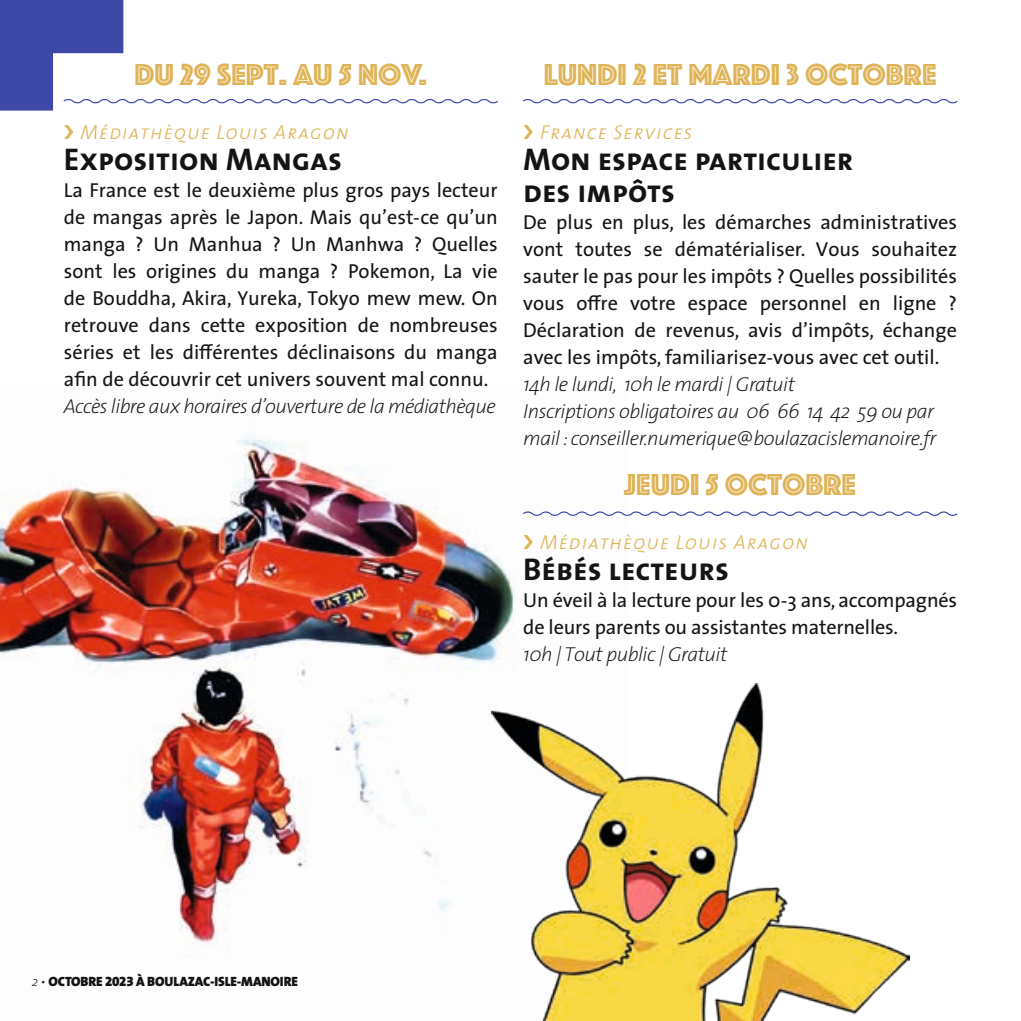
<style>
.page{position:relative;width:1021px;height:1021px;background:#fff}
.page>*{position:absolute;margin:0;border:0;box-sizing:border-box;transform-origin:0 0}
.t1{font:31.5px/31.5px "The Sans Bold Caps";color:#131413}
.t2{font:31.5px "Phosphate Inline";color:#dfb458}
.t3{font:20.25px/27px "The Sans";color:#131413;text-align:justify}
.t4{font:italic 200 20.25px/27px "The Sans";letter-spacing:-.025em;color:#131413}
.t5{font:20.25px "The Sans Light Italic Caps";letter-spacing:.05em;color:#dfb458}
.t6{font:900 13.5px "The Sans";letter-spacing:-.01em;color:#131413}
.s1{font-weight:200;font-style:italic}
.s2{font-family:"The Sans Black Expert";font-weight:400}
</style>
<div class="page">
<img style="left:0;top:437px;width:515px;height:507px">
<img style="left:491px;top:683px;width:418px;height:337px">
<svg style="left:0;top:0;width:498px;height:111px"></svg>
<svg style="left:523px;top:99px;width:435px;height:5px"></svg>
<svg style="left:523px;top:511px;width:435px;height:5px"></svg>
<h1 class="t2" style="left:134px;top:52px;width:294px">DU 29 SEPT. AU 5 NOV.</h1>
<p class="t5" style="left:81px;top:121px;width:270px">Médiathèque Louis Aragon</p>
<h1 class="t1" style="left:64px;top:143px;width:280px">Exposition Mangas</h1>
<p class="t3" style="left:64px;top:176px;width:435px">La France est le deuxième plus gros pays lecteur de mangas après le Japon. Mais qu’est-ce qu’un manga ? Un Manhua ? Un Manhwa ? Quelles sont les origines du manga ? Pokemon, La vie de Bouddha, Akira, Yureka, Tokyo mew mew. On retrouve dans cette exposition de nombreuses séries et les différentes déclinaisons du manga afin de découvrir cet univers souvent mal connu.</p>
<p class="t4" style="left:64px;top:392px;width:433px">Accès libre aux horaires d’ouverture de la médiathèque</p>
<h1 class="t2" style="left:544px;top:52px;width:394px">LUNDI 2 ET MARDI 3 OCTOBRE</h1>
<p class="t5" style="left:540px;top:121px;width:154px">France Services</p>
<h1 class="t1" style="left:523px;top:143px;width:331px">Mon espace particulier des impôts</h1>
<p class="t3" style="left:523px;top:208px;width:435px">De plus en plus, les démarches administratives vont toutes se dématérialiser. Vous souhaitez sauter le pas pour les impôts ? Quelles possibilités vous offre votre espace personnel en ligne ?<br>Déclaration de revenus, avis d’impôts, échange avec les impôts, familiarisez-vous avec cet outil.</p>
<p class="t4" style="left:523px;top:370px;width:415px">14h le lundi, 10h le mardi | Gratuit<br>Inscriptions obligatoires au 06 66 14 42 59 ou par mail : conseiller.numerique@boulazacislemanoire.fr</p>
<h1 class="t2" style="left:624px;top:461px;width:233px">JEUDI 5 OCTOBRE</h1>
<p class="t5" style="left:540px;top:530px;width:270px">Médiathèque Louis Aragon</p>
<h1 class="t1" style="left:523px;top:553px;width:207px">Bébés lecteurs</h1>
<p class="t3" style="left:523px;top:586px;width:435px">Un éveil à la lecture pour les 0-3 ans, accompagnés de leurs parents ou assistantes maternelles.</p>
<p class="t4" style="left:523px;top:640px;width:205px">10h | Tout public | Gratuit</p>
<p class="t6" style="left:32px;top:970px;width:268px"><span class="s1">2 •</span> OCTOBRE <span class="s2">2023</span> À BOULAZAC-ISLE-MANOIRE</p>
</div>
